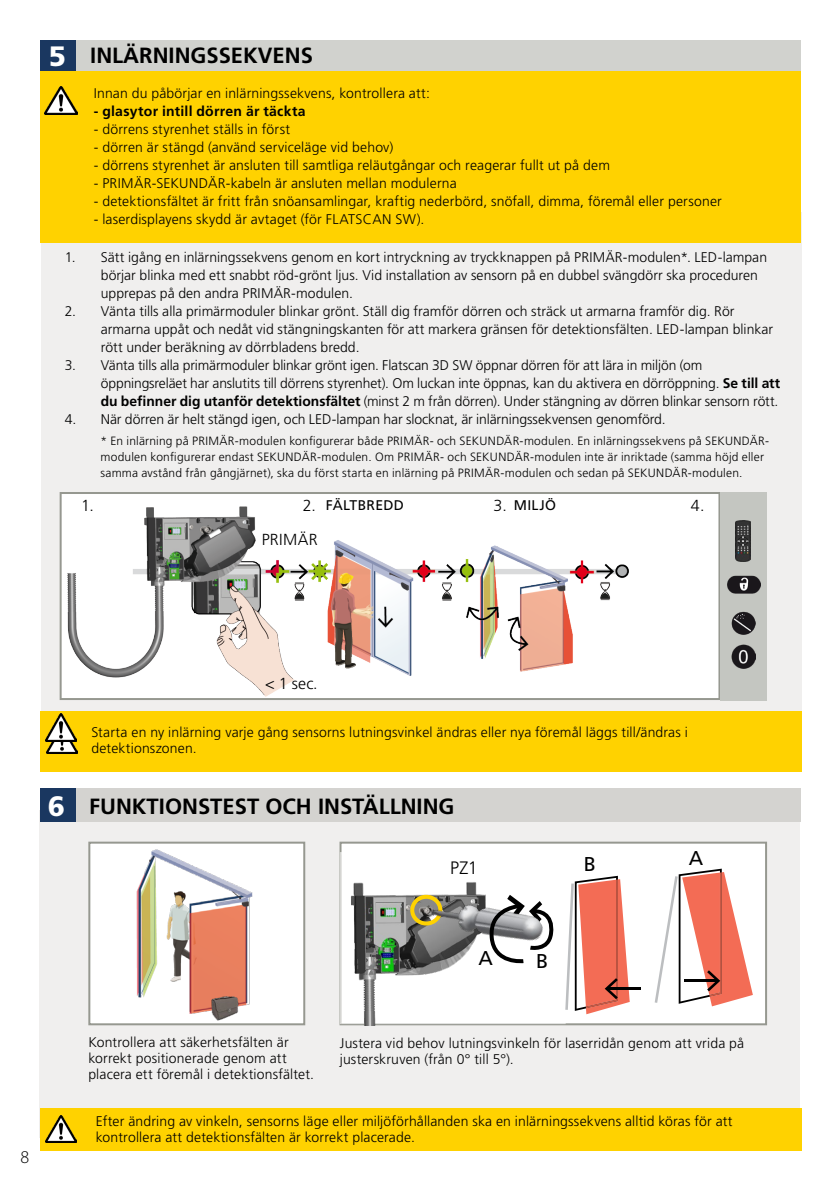
<style>
.page{position:relative;width:840px;height:1191px;background:#fff}
.page>*{position:absolute;margin:0;border:0;box-sizing:border-box;transform-origin:0 0}
.t1{font:900 28px "Frutiger LT Std";color:#fff}
.t2{font:700 22px "Frutiger LT Std";color:#000}
.t3{font:20px "Frutiger LT Std";color:#000}
.t4{font:300 18px "Frutiger LT Std";color:#000}
.t5{font:300 18px "Myriad Pro";color:#000}
.t6{font:300 16px "Frutiger LT Std";letter-spacing:.02em;color:#000}
.t7{font:300 14px/18px "Frutiger LT Std";letter-spacing:.005em;color:#000}
.t8{font:700 14px "Frutiger LT Std";letter-spacing:.02em;color:#000}
.t9{font:14px "Frutiger LT Std";letter-spacing:.02em;color:#000}
.t10{font:300 12px/16px "Frutiger LT Std";letter-spacing:.015em;color:#000}
.s1{font-weight:700}
</style>
<div class="page">
<div style="left:39px;top:810px;width:760px;height:327px;background:#f0efee"></div>
<div style="left:339px;top:841px;width:427px;height:184px;background:#fff;border:2px solid #969890"></div>
<div style="left:89px;top:842px;width:215px;height:182px;background:#fff"></div>
<img style="left:136px;top:849px;width:117px;height:165px">
<div style="left:88px;top:841px;width:217px;height:184px;border:2px solid #969890"></div>
<svg style="left:654px;top:868px;width:98px;height:138px"></svg>
<hr style="left:607px;top:987px;width:34px;height:3px;background:#000">
<svg style="left:567px;top:875px;width:62px;height:139px"></svg>
<div style="left:41px;top:788px;width:759px;height:33px;background:#d4d3d0"></div>
<div style="left:40px;top:788px;width:36px;height:33px;background:#1a3760"></div>
<div style="left:40px;top:1108px;width:761px;height:43px;background:#ffd200"></div>
<img style="left:46px;top:1115px;width:30px;height:27px">
<img style="left:208px;top:987px;width:34px;height:34px">
<img style="left:344px;top:882px;width:223px;height:143px">
<div style="left:410px;top:894px;width:32px;height:31px;border:4px solid #ffd200;border-radius:50%"></div>
<img style="left:430px;top:882px;width:116px;height:98px">
<div style="left:41px;top:212px;width:760px;height:532px;background:#f0efee"></div>
<div style="left:40px;top:40px;width:760px;height:31px;background:#d1d2ce"></div>
<div style="left:40px;top:40px;width:35px;height:31px;background:#1a3760"></div>
<div style="left:40px;top:72px;width:760px;height:171px;background:#ffd200"></div>
<img style="left:44px;top:86px;width:33px;height:29px">
<div style="left:61px;top:493px;width:658px;height:206px;background:#fff"></div>
<img style="left:67px;top:506px;width:562px;height:191px">
<div style="left:60px;top:492px;width:660px;height:208px;border:2px solid #969890"></div>
<div style="left:720px;top:492px;width:46px;height:208px;background:#c4c6c1"></div>
<img style="left:731px;top:644px;width:24px;height:24px">
<img style="left:727px;top:575px;width:32px;height:18px">
<img style="left:735px;top:520px;width:15px;height:41px">
<img style="left:731px;top:611px;width:23px;height:24px">
<div style="left:40px;top:711px;width:761px;height:60px;background:#ffd200"></div>
<svg style="left:489px;top:893px;width:64px;height:75px"></svg>
<img style="left:47px;top:738px;width:31px;height:15px">
<img style="left:45px;top:714px;width:31px;height:27px">
<h2 class="t2" style="left:90px;top:43px;width:224px">INLÄRNINGSSEKVENS</h2>
<p class="t7" style="left:94px;top:84px;width:337px">Innan du påbörjar en inlärningssekvens, kontrollera att:</p>
<p class="t8" style="left:94px;top:103px;width:213px">- glasytor intill dörren är täckta</p>
<p class="t7" style="left:94px;top:120px;width:198px">- dörrens styrenhet ställs in först</p>
<p class="t7" style="left:94px;top:138px;width:301px">- dörren är stängd (använd serviceläge vid behov)</p>
<p class="t7" style="left:94px;top:156px;width:517px">- dörrens styrenhet är ansluten till samtliga reläutgångar och reagerar fullt ut på dem</p>
<p class="t7" style="left:94px;top:174px;width:364px">- PRIMÄR-SEKUNDÄR-kabeln är ansluten mellan modulerna</p>
<p class="t7" style="left:94px;top:192px;width:629px">- detektionsfältet är fritt från snöansamlingar, kraftig nederbörd, snöfall, dimma, föremål eller personer</p>
<p class="t7" style="left:94px;top:210px;width:332px">- laserdisplayens skydd är avtaget (för FLATSCAN SW).</p>
<p class="t7" style="left:101px;top:248px;width:667px;text-indent:-36px">1. Sätt igång en inlärningssekvens genom en kort intryckning av tryckknappen på PRIMÄR-modulen*. LED-lampan börjar blinka med ett snabbt röd-grönt ljus. Vid installation av sensorn på en dubbel svängdörr ska proceduren upprepas på den andra PRIMÄR-modulen.</p>
<p class="t7" style="left:101px;top:302px;width:673px;text-indent:-36px">2. Vänta tills alla primärmoduler blinkar grönt. Ställ dig framför dörren och sträck ut armarna framför dig. Rör armarna uppåt och nedåt vid stängningskanten för att markera gränsen för detektionsfälten. LED-lampan blinkar rött under beräkning av dörrbladens bredd.</p>
<p class="t7" style="left:101px;top:356px;width:680px;text-indent:-36px">3. Vänta tills alla primärmoduler blinkar grönt igen. Flatscan 3D SW öppnar dörren för att lära in miljön (om öppningsreläet har anslutits till dörrens styrenhet). Om luckan inte öppnas, kan du aktivera en dörröppning. <span class="s1">Se till att du befinner dig utanför detektionsfältet</span> (minst 2 m från dörren). Under stängning av dörren blinkar sensorn rött.</p>
<p class="t7" style="left:65px;top:410px;width:602px">4. När dörren är helt stängd igen, och LED-lampan har slocknat, är inlärningssekvensen genomförd.</p>
<p class="t10" style="left:100px;top:433px;width:669px">* En inlärning på PRIMÄR-modulen konfigurerar både PRIMÄR- och SEKUNDÄR-modulen. En inlärningssekvens på SEKUNDÄR&shy;modulen konfigurerar endast SEKUNDÄR-modulen. Om PRIMÄR- och SEKUNDÄR-modulen inte är inriktade (samma höjd eller samma avstånd från gångjärnet), ska du först starta en inlärning på PRIMÄR-modulen och sedan på SEKUNDÄR-modulen.</p>
<h1 class="t1" style="left:49px;top:39px;width:19px">5</h1>
<p class="t9" style="left:326px;top:497px;width:79px">FÄLTBREDD</p>
<p class="t9" style="left:513px;top:497px;width:44px">MILJÖ</p>
<p class="t6" style="left:81px;top:496px;width:14px">1.</p>
<p class="t6" style="left:302px;top:496px;width:15px">2.</p>
<p class="t6" style="left:493px;top:496px;width:15px">3.</p>
<p class="t6" style="left:690px;top:496px;width:15px">4.</p>
<p class="t6" style="left:261px;top:531px;width:57px">PRIMÄR</p>
<h1 class="t1" style="left:48px;top:789px;width:19px">6</h1>
<p class="t6" style="left:265px;top:674px;width:54px">&lt; 1 sec.</p>
<p class="t7" style="left:91px;top:724px;width:597px;line-height:16px">Starta en ny inlärning varje gång sensorns lutningsvinkel ändras eller nya föremål läggs till/ändras i detektionszonen.</p>
<h2 class="t2" style="left:89px;top:793px;width:366px">FUNKTIONSTEST OCH INSTÄLLNING</h2>
<p class="t4" style="left:450px;top:858px;width:29px">PZ1</p>
<h3 class="t3" style="left:583px;top:852px;width:14px">B</h3>
<h3 class="t3" style="left:688px;top:846px;width:16px">A</h3>
<p class="t5" style="left:21px;top:1146px;width:10px">8</p>
<h3 class="t3" style="left:478px;top:946px;width:16px">A</h3>
<h3 class="t3" style="left:535px;top:949px;width:14px">B</h3>
<p class="t7" style="left:88px;top:1034px;width:227px;line-height:16px">Kontrollera att säkerhetsfälten är korrekt positionerade genom att placera ett föremål i detektionsfältet.</p>
<p class="t7" style="left:96px;top:1113px;width:638px;line-height:16px">Efter ändring av vinkeln, sensorns läge eller miljöförhållanden ska en inlärningssekvens alltid köras för att kontrollera att detektionsfälten är korrekt placerade.</p>
<p class="t7" style="left:339px;top:1035px;width:405px;line-height:16px">Justera vid behov lutningsvinkeln för laserridån genom att vrida på justerskruven (från 0° till 5°).</p>
</div>
